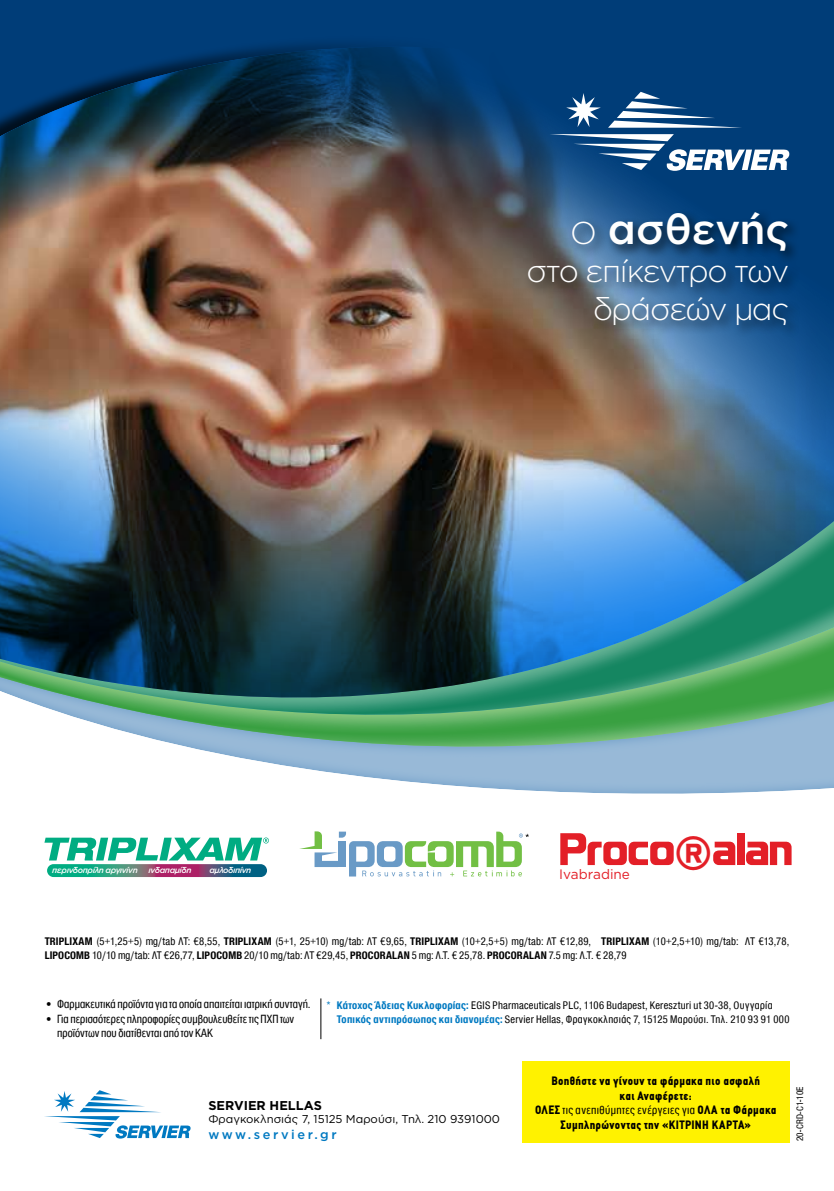
<style>
.page{position:relative;width:834px;height:1191px;background:#fff}
.page>*{position:absolute;margin:0;border:0;box-sizing:border-box;transform-origin:0 0}
.t1{font:900 45.85px "PF Global";color:#e31f27}
.t2{font:500 42px "Gotham Greek";color:#fff}
.t3{font:300 31.5px/37.8px "Gotham Greek";letter-spacing:-.05em;color:#fff;text-align:right}
.t4{font:13.65px "Gotham Greek";color:#e31f27}
.t5{font:500 12.78px "Gotham Greek";letter-spacing:.2em;color:#0079c1}
.t6{font:700 12.78px "Gotham Greek";color:#000}
.t7{font:condensed 12.25px/14.7px "Helvetica Neue Greek";letter-spacing:.005em;color:#000}
.t8{font:900 condensed 12.25px/14.7px "PF Din Text";letter-spacing:.025em;color:#000;text-align:center}
.t9{font:condensed 12.25px "Helvetica Neue Greek";letter-spacing:.03em;color:#000}
.t10{font:condensed 11.38px/13.7px "Helvetica Neue Greek";letter-spacing:.02em;color:#000}
.t11{font:11.38px "Gotham Greek";color:#000}
.t12{font:condensed 9.8px "Helvetica Neue Greek";letter-spacing:.02em;color:#000}
.t13{font:italic 500 8.22px "Gotham Greek";letter-spacing:-.045em;color:#fff}
.s1{font-weight:300;font-size:31.5px}
.s2{font-weight:700}
.s3{color:#0079c1}
.s4{font-weight:700;color:#0079c1}
.s5{font-weight:700;color:#007ac2}
.s6{font-family:"PF Din Text";font-weight:900}
</style>
<div class="page">
<div style="left:0;top:0;width:833px;height:35px;background:#003d78"></div>
<img style="left:0;top:47px;width:833px;height:454px">
<div style="left:522px;top:1061px;width:267px;height:82px;background:#fff200"></div>
<svg style="left:44px;top:1090px;width:147px;height:48px"></svg>
<hr style="left:320px;top:998px;width:1px;height:41px;background:#000">
<div style="left:524px;top:208px;width:277px;height:130px;background:#000;opacity:.75"></div>
<svg style="left:608px;top:92px;width:133px;height:36px"></svg>
<svg style="left:549px;top:134px;width:240px;height:37px"></svg>
<svg style="left:566px;top:93px;width:34px;height:34px"></svg>
<svg style="left:44px;top:837px;width:225px;height:23px"></svg>
<svg style="left:47px;top:864px;width:220px;height:13px;background:#4a6f7b"></svg>
<svg style="left:299px;top:831px;width:230px;height:45px"></svg>
<svg style="left:713px;top:841px;width:22px;height:24px"></svg>
<div style="left:737px;top:833px;width:7px;height:32px;background:#e31f27"></div>
<svg style="left:746px;top:841px;width:45px;height:24px"></svg>
<svg style="left:560px;top:833px;width:113px;height:32px"></svg>
<img style="left:0;top:501px;width:833px;height:92px">
<svg style="left:0;top:593px;width:833px;height:201px;background:#598d89"></svg>
<h2 class="t2" style="left:570px;top:205px;width:220px"><span class="s1">Ο</span> ασθενής</h2>
<h3 class="t3" style="left:526px;top:251px;width:264px">στο επίκεντρο των δράσεών μας</h3>
<p class="t13" style="left:52px;top:865px;width:87px">περινδοπρίλη αργινίνη</p>
<p class="t13" style="left:148px;top:865px;width:45px">ινδαπαμίδη</p>
<p class="t13" style="left:209px;top:865px;width:43px">αμλοδιπίνη</p>
<p class="t4" style="left:559px;top:867px;width:72px">Ivabradine</p>
<h1 class="t1" style="left:674px;top:824px;width:40px">®</h1>
<p class="t10" style="left:45px;top:934px;width:746px"><span class="s2">TRIPLIXAM</span> (5+1,25+5) mg/tab ΛΤ: €8,55, <span class="s2">TRIPLIXAM</span> (5+1, 25+10) mg/tab: ΛΤ €9,65, <span class="s2">TRIPLIXAM</span> (10+2,5+5) mg/tab: ΛΤ €12,89, <span class="s2">TRIPLIXAM</span> (10+2,5+10) mg/tab: ΛΤ €13,78,<br><span class="s2">LIPOCOMB</span> 10/10 mg/tab: ΛΤ €26,77, <span class="s2">LIPOCOMB</span> 20/10 mg/tab: ΛΤ €29,45, <span class="s2">PROCORALAN</span> 5 mg: Λ.Τ. € 25,78. <span class="s2">PROCORALAN</span> 7.5 mg: Λ.Τ. € 28,79</p>
<p class="t7" style="left:45px;top:996px;width:267px">• Φαρμακευτικά προϊόντα για τα οποία απαιτείται ιατρική συνταγή.</p>
<p class="t7" style="left:57px;top:1011px;width:238px;text-indent:-12px">• Για περισσότερες πληροφορίες συμβουλευθείτε τις ΠΧΠ των προϊόντων που διατίθενται από τον ΚΑΚ</p>
<p class="t10" style="left:336px;top:998px;width:454px;text-indent:-10px"><span class="s3">*</span> <span class="s4">Κάτοχος Άδειας Κυκλοφορίας:</span> EGIS Pharmaceuticals PLC, 1106 Budapest, Kereszturi ut 30-38, Ουγγαρία<br><span class="s5">Τοπικός αντιπρόσωπος και διανομέας:</span> Servier Hellas, Φραγκοκλησιάς 7, 15125 Μαρούσι. Τηλ. 210 93 91 000</p>
<p class="t6" style="left:208px;top:1097px;width:115px">SERVIER HELLAS</p>
<p class="t11" style="left:208px;top:1113px;width:293px">Φραγκοκλησιάς 7, 15125 Μαρούσι, Τηλ. 210 9391000</p>
<p class="t5" style="left:208px;top:1127px;width:130px">www.servier.gr</p>
<p class="t8" style="left:551px;top:1073px;width:210px">Boηθήστε να γίνουν τα φάρμακα πιο ασφαλή και Αναφέρετε:</p>
<p class="t9" style="left:535px;top:1103px;width:243px"><span class="s6">ΟΛΕΣ</span> τις ανεπιθύμητες ενέργειες για <span class="s6">ΟΛΑ τα Φάρμακα</span></p>
<p class="t8" style="left:560px;top:1117px;width:192px">Συμπληρώνοντας την «ΚΙΤΡΙΝΗ ΚΑΡΤΑ»</p>
<p class="t12" style="left:794px;top:1141px;width:56px;rotate:-90deg">20-CRD-C1-10E</p>
</div>
